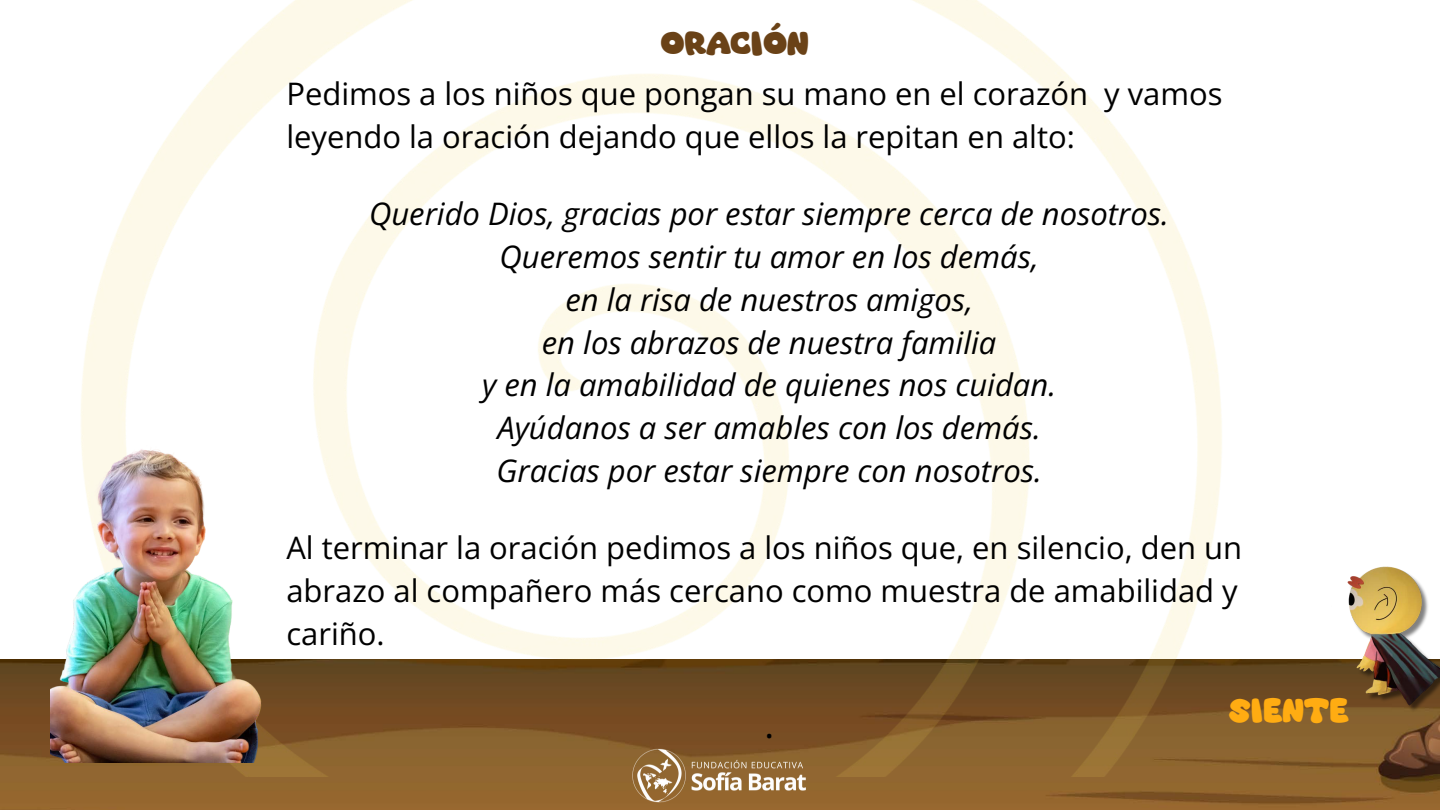
<style>
.page{position:relative;width:1440px;height:810px;background:#fff}
.page>*{position:absolute;margin:0;border:0;box-sizing:border-box;transform-origin:0 0}
.t1{font:37px "Open Sans";color:#000}
.t2{font:italic 31px/42.8px "Open Sans";color:#000;text-align:center}
.t3{font:31px/42.8px "Open Sans";color:#000}
.t4{font:29px "Super Bubble";color:#6a4217}
.t5{font:29px "Super Bubble";color:#ffac12}
</style>
<div class="page">
<img style="left:0;top:756px;width:1440px;height:54px">
<img style="left:0;top:0;width:1359px;height:776px">
<img style="left:1304px;top:535px;width:136px;height:221px">
<img style="left:593px;top:728px;width:254px;height:82px">
<img style="left:51px;top:444px;width:221px;height:318px">
<p class="t4" style="left:661px;top:27px;width:150px">ORACIÓN</p>
<p class="t3" style="left:286px;top:72px;width:938px">Pedimos a los niños que pongan su mano en el corazón y vamos leyendo la oración dejando que ellos la repitan en alto:</p>
<p class="t2" style="left:369px;top:192px;width:801px">Querido Dios, gracias por estar siempre cerca de nosotros.<br>Queremos sentir tu amor en los demás,<br>en la risa de nuestros amigos,<br>en los abrazos de nuestra familia<br>y en la amabilidad de quienes nos cuidan.<br>Ayúdanos a ser amables con los demás.<br>Gracias por estar siempre con nosotros.</p>
<p class="t3" style="left:286px;top:526px;width:957px">Al terminar la oración pedimos a los niños que, en silencio, den un abrazo al compañero más cercano como muestra de amabilidad y cariño.</p>
<p class="t1" style="left:765px;top:698px;width:11px">.</p>
<p class="t5" style="left:1229px;top:694px;width:121px">SIENTE</p>
</div>
